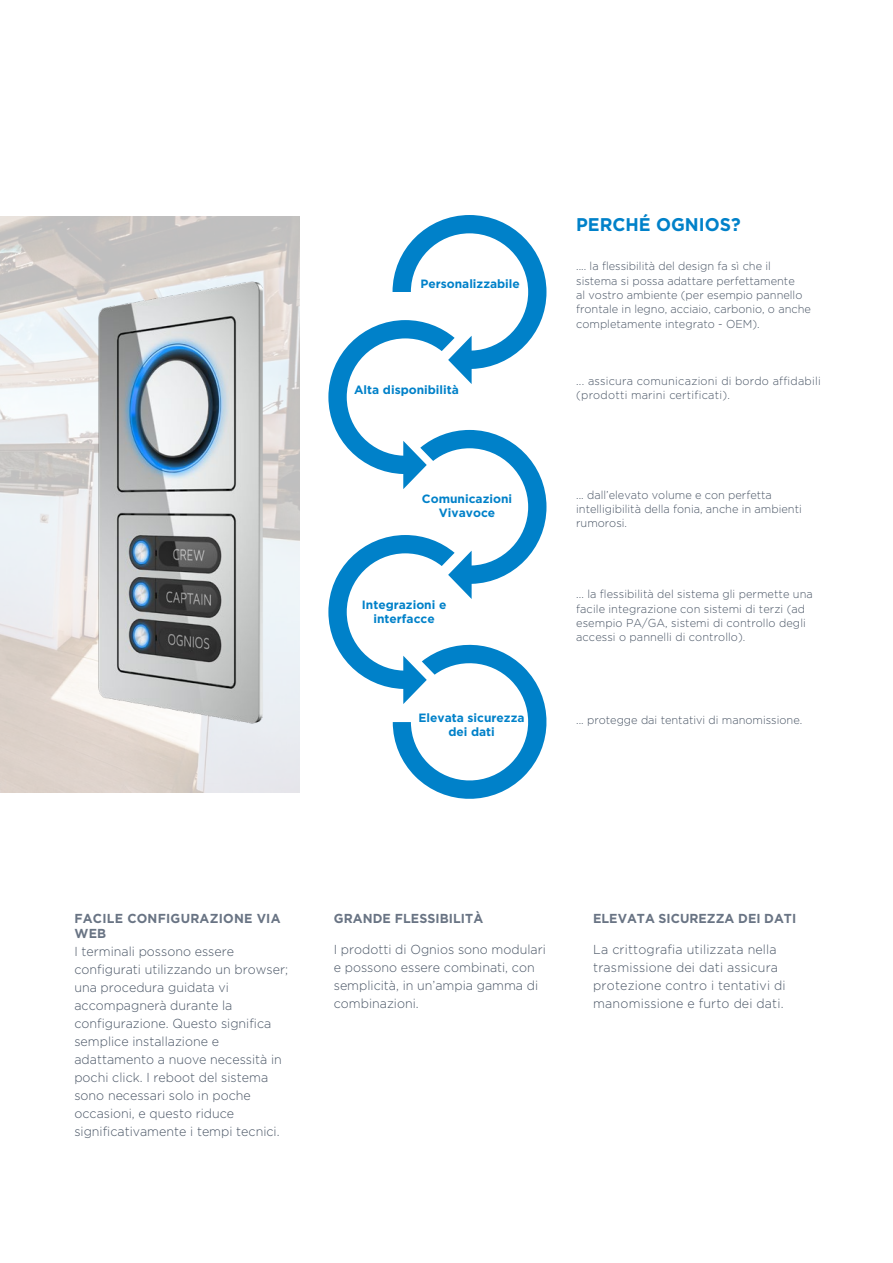
<style>
.page{position:relative;width:893px;height:1263px;background:#fff}
.page>*{position:absolute;margin:0;border:0;box-sizing:border-box;transform-origin:0 0}
.t1{font:700 18.3px "Gotham";color:#0081c9;scale:.96 1}
.t2{font:300 13.05px/18px "Gotham";color:#485464;scale:.96 1}
.t3{font:700 13.05px/15.6px "Gotham";letter-spacing:.005em;color:#697484;scale:.96 1}
.t4{font:700 12px/14.4px "Gotham";color:#0081c9;text-align:center}
.t5{font:300 11.55px/14.2px "Gotham";color:#485464;scale:.96 1}
.t6{font:300 11.55px/14.2px "Gotham";letter-spacing:.02em;color:#485464;scale:.96 1}
</style>
<div class="page">
<svg style="left:0;top:216px;width:300px;height:576px;background:#d3cecc"></svg>
<img style="left:0;top:225px;width:300px;height:558px">
<svg style="left:328px;top:215px;width:219px;height:584px"></svg>
<p class="t4" style="left:420px;top:276px;width:101px">Personalizzabile</p>
<p class="t4" style="left:354px;top:382px;width:106px">Alta disponibilità</p>
<p class="t4" style="left:422px;top:491px;width:92px">Comunicazioni<br>Vivavoce</p>
<p class="t4" style="left:362px;top:597px;width:86px">Integrazioni e interfacce</p>
<p class="t4" style="left:419px;top:710px;width:107px">Elevata sicurezza dei dati</p>
<h1 class="t1" style="left:576px;top:214px;width:173px">PERCHÉ OGNIOS?</h1>
<p class="t5" style="left:576px;top:259px;width:246px">.... la flessibilità del design fa sì che il sistema si possa adattare perfettamente<br>al vostro ambiente (per esempio pannello frontale in legno, acciaio, carbonio, o anche completamente integrato - OEM).</p>
<p class="t6" style="left:576px;top:373px;width:256px">... assicura comunicazioni di bordo affidabili (prodotti marini certificati).</p>
<p class="t5" style="left:576px;top:487px;width:237px">... dall’elevato volume e con perfetta intelligibilità della fonia, anche in ambienti rumorosi.</p>
<p class="t5" style="left:576px;top:587px;width:248px">... la flessibilità del sistema gli permette una facile integrazione con sistemi di terzi (ad esempio PA/GA, sistemi di controllo degli accessi o pannelli di controllo).</p>
<p class="t5" style="left:576px;top:712px;width:237px">... protegge dai tentativi di manomissione.</p>
<p class="t3" style="left:74px;top:910px;width:216px">FACILE CONFIGURAZIONE VIA<br>WEB</p>
<p class="t2" style="left:74px;top:942px;width:224px">I terminali possono essere configurati utilizzando un browser; una procedura guidata vi accompagnerà durante la configurazione. Questo significa semplice installazione e adattamento a nuove necessità in pochi click. I reboot del sistema sono necessari solo in poche occasioni, e questo riduce significativamente i tempi tecnici.</p>
<p class="t3" style="left:334px;top:910px;width:157px">GRANDE FLESSIBILITÀ</p>
<p class="t2" style="left:334px;top:941px;width:222px">I prodotti di Ognios sono modulari e possono essere combinati, con semplicità, in un’ampia gamma di combinazioni.</p>
<p class="t3" style="left:593px;top:910px;width:213px">ELEVATA SICUREZZA DEI DATI</p>
<p class="t2" style="left:593px;top:941px;width:202px">La crittografia utilizzata nella trasmissione dei dati assicura protezione contro i tentativi di manomissione e furto dei dati.</p>
</div>
